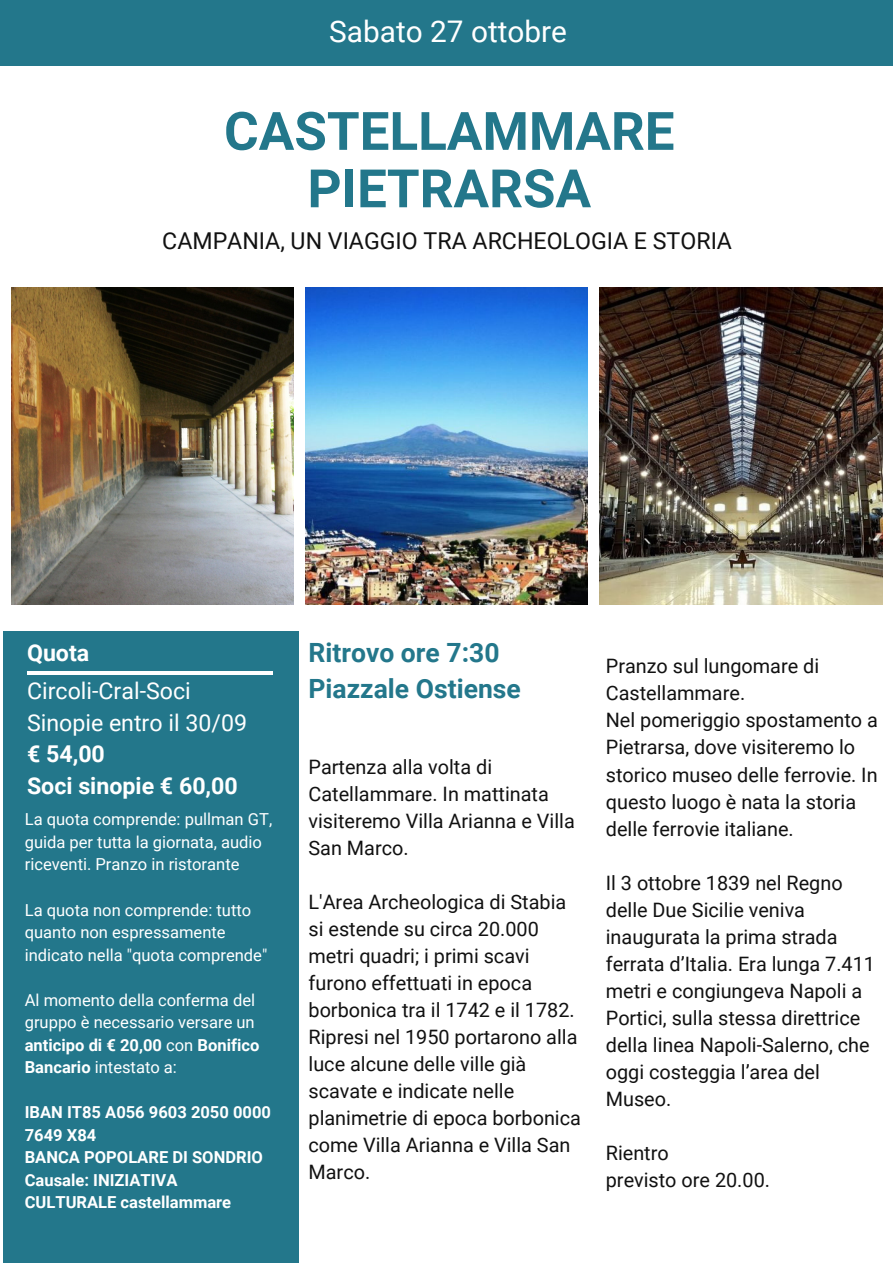
<style>
.page{position:relative;width:893px;height:1263px;background:#fff}
.page>*{position:absolute;margin:0;border:0;box-sizing:border-box;transform-origin:0 0}
.t1{font:700 52.95px/57.4px "Roboto";color:#23778b;text-align:center}
.t2{font:29.85px "Roboto";color:#fff}
.t3{font:700 26.55px/36px "Roboto";color:#23778b}
.t4{font:23.25px "Roboto";color:#111}
.t5{font:23.25px/31.5px "Roboto";color:#fff}
.t6{font:700 23.25px/31.5px "Roboto";color:#fff}
.t7{font:19.8px/27px "Roboto";color:#111}
.t8{font:16.5px/22.5px "Roboto";color:#fff}
.t9{font:700 16.5px/22.5px "Roboto";color:#fff}
.s1{font-weight:700}
</style>
<div class="page">
<div style="left:0;top:0;width:893px;height:65px;background:#23778b"></div>
<div style="left:3px;top:631px;width:295px;height:632px;background:#23778b"></div>
<hr style="left:27px;top:671px;width:245px;height:3px;background:#fff">
<img style="left:11px;top:287px;width:283px;height:318px">
<img style="left:305px;top:287px;width:283px;height:318px">
<img style="left:599px;top:287px;width:284px;height:318px">
<h2 class="t2" style="left:329px;top:14px;width:239px">Sabato 27 ottobre</h2>
<h1 class="t1" style="left:224px;top:103px;width:452px">CASTELLAMMARE<br>PIETRARSA</h1>
<p class="t4" style="left:162px;top:227px;width:571px">CAMPANIA, UN VIAGGIO TRA ARCHEOLOGIA E STORIA</p>
<p class="t6" style="left:27px;top:637px;width:64px">Quota</p>
<p class="t5" style="left:27px;top:676px;width:221px">Circoli-Cral-Soci<br>Sinopie entro il 30/09</p>
<p class="t6" style="left:27px;top:739px;width:212px">€ 54,00<br>Soci sinopie € 60,00</p>
<p class="t8" style="left:25px;top:808px;width:249px">La quota comprende: pullman GT, guida per tutta la giornata, audio riceventi. Pranzo in ristorante</p>
<p class="t8" style="left:25px;top:899px;width:244px">La quota non comprende: tutto quanto non espressamente indicato nella "quota comprende"</p>
<p class="t8" style="left:25px;top:989px;width:236px">Al momento della conferma del gruppo è necessario versare un <span class="s1">anticipo di € 20,00</span> con <span class="s1">Bonifico<br>Bancario</span> intestato a:</p>
<p class="t9" style="left:25px;top:1101px;width:248px">IBAN IT85 A056 9603 2050 0000<br>7649 X84<br>BANCA POPOLARE DI SONDRIO<br>Causale: INIZIATIVA<br>CULTURALE castellammare</p>
<h3 class="t3" style="left:309px;top:635px;width:214px">Ritrovo ore 7:30<br>Piazzale Ostiense</h3>
<p class="t7" style="left:309px;top:753px;width:268px">Partenza alla volta di<br>Catellammare. In mattinata visiteremo Villa Arianna e Villa<br>San Marco.</p>
<p class="t7" style="left:309px;top:888px;width:274px">L'Area Archeologica di Stabia si estende su circa 20.000 metri quadri; i primi scavi furono effettuati in epoca borbonica tra il 1742 e il 1782.<br>Ripresi nel 1950 portarono alla luce alcune delle ville già scavate e indicate nelle planimetrie di epoca borbonica come Villa Arianna e Villa San<br>Marco.</p>
<p class="t7" style="left:606px;top:653px;width:274px">Pranzo sul lungomare di<br>Castellammare.<br>Nel pomeriggio spostamento a<br>Pietrarsa, dove visiteremo lo storico museo delle ferrovie. In questo luogo è nata la storia delle ferrovie italiane.</p>
<p class="t7" style="left:606px;top:869px;width:271px">Il 3 ottobre 1839 nel Regno delle Due Sicilie veniva inaugurata la prima strada ferrata d’Italia. Era lunga 7.411 metri e congiungeva Napoli a<br>Portici, sulla stessa direttrice della linea Napoli-Salerno, che oggi costeggia l’area del<br>Museo.</p>
<p class="t7" style="left:606px;top:1139px;width:166px">Rientro<br>previsto ore 20.00.</p>
</div>
